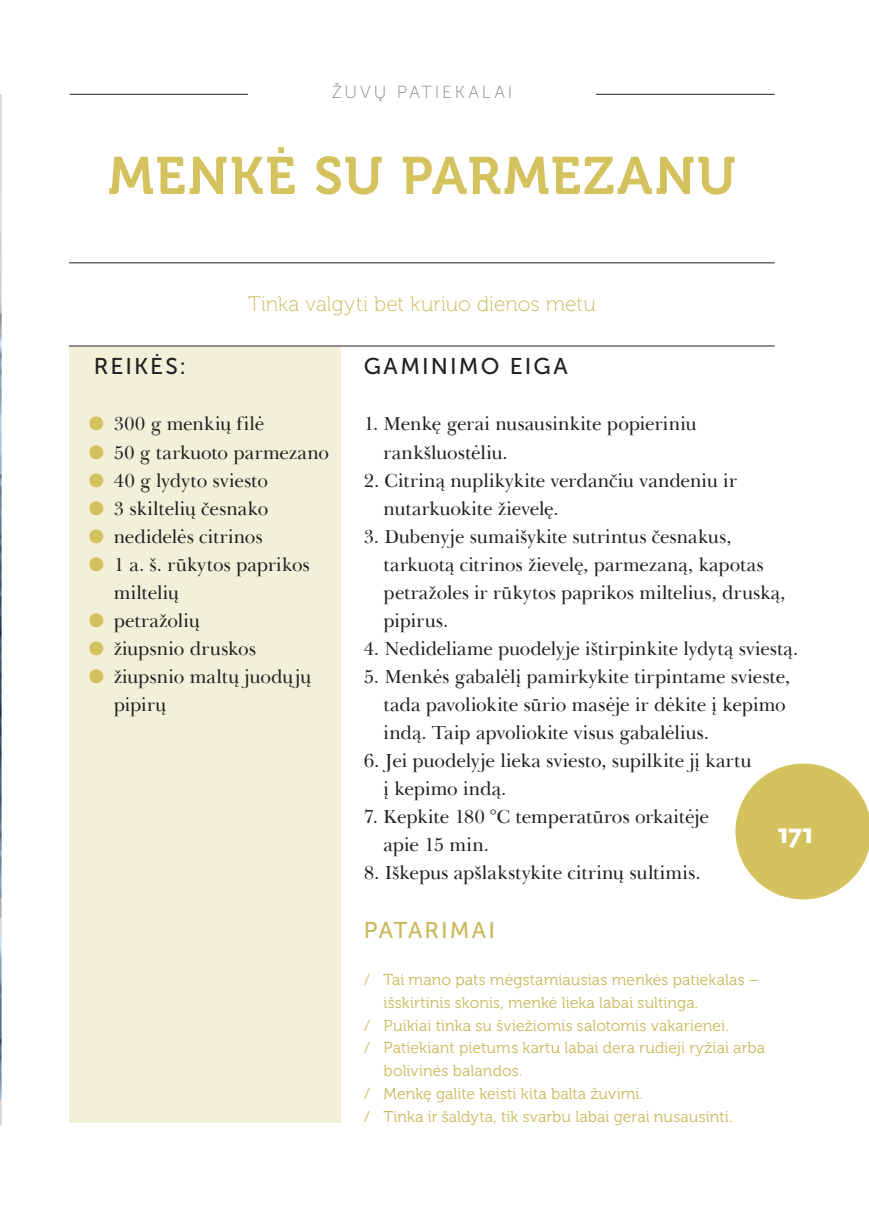
<style>
.page{position:relative;width:869px;height:1216px;background:#fff}
.page>*{position:absolute;margin:0;border:0;box-sizing:border-box;transform-origin:0 0}
.t1{font:52.5px "Museo 700";letter-spacing:.035em;color:#d3c25d}
.t2{font:700 26.25px "Fedra Sans Pro";color:#fff}
.t3{font:22.75px "Museo Sans 500";letter-spacing:.09em;color:#231f20}
.t4{font:22.75px "Museo Sans 500";letter-spacing:.09em;color:#c9b959}
.t5{font:21px "Museo 100";color:#c9b959}
.t6{font:19.25px/28px "Baskerville LT";letter-spacing:-.005em;color:#231f20}
.t7{font:17.5px "Museo Sans 100";letter-spacing:.165em;color:#808285}
.t8{font:15.75px "Museo 300";letter-spacing:.005em;color:#c9b959}
.s1{color:#d3c25d}
</style>
<div class="page">
<div style="left:69px;top:346px;width:271px;height:776px;background:#f3f0d9"></div>
<hr style="left:69px;top:94px;width:705px;height:1px;background:#231f20">
<hr style="left:69px;top:262px;width:705px;height:1px;background:#231f20">
<hr style="left:69px;top:345px;width:705px;height:1px;background:#231f20">
<svg style="left:735px;top:763px;width:133px;height:136px"></svg>
<div style="left:248px;top:85px;width:347px;height:19px;background:#fff"></div>
<img style="left:0;top:94px;width:1px;height:1029px">
<p class="t7" style="left:331px;top:83px;width:182px">ŽUVŲ PATIEKALAI</p>
<h1 class="t1" style="left:108px;top:147px;width:629px">MENKĖ SU PARMEZANU</h1>
<p class="t3" style="left:94px;top:354px;width:94px">REIKĖS:</p>
<p class="t5" style="left:248px;top:293px;width:349px">Tinka valgyti bet kuriuo dienos metu</p>
<p class="t3" style="left:363px;top:354px;width:205px">GAMINIMO EIGA</p>
<p class="t6" style="left:89px;top:410px;width:177px"><span class="s1">●</span> 300 g menkių filė</p>
<p class="t6" style="left:89px;top:438px;width:242px"><span class="s1">●</span> 50 g tarkuoto parmezano</p>
<p class="t6" style="left:89px;top:466px;width:181px"><span class="s1">●</span> 40 g lydyto sviesto</p>
<p class="t6" style="left:89px;top:494px;width:181px"><span class="s1">●</span> 3 skiltelių česnako</p>
<p class="t6" style="left:89px;top:522px;width:175px"><span class="s1">●</span> nedidelės citrinos</p>
<p class="t6" style="left:114px;top:550px;width:198px;text-indent:-25px"><span class="s1">●</span> 1 a. š. rūkytos paprikos miltelių</p>
<p class="t6" style="left:89px;top:606px;width:112px"><span class="s1">●</span> petražolių</p>
<p class="t6" style="left:89px;top:634px;width:169px"><span class="s1">●</span> žiupsnio druskos</p>
<p class="t6" style="left:114px;top:662px;width:199px;text-indent:-25px"><span class="s1">●</span> žiupsnio maltų juodųjų pipirų</p>
<p class="t6" style="left:383px;top:410px;width:314px;text-indent:-20px">1. Menkę gerai nusausinkite popieriniu rankšluostėliu.</p>
<p class="t6" style="left:383px;top:466px;width:355px;text-indent:-20px">2. Citriną nuplikykite verdančiu vandeniu ir nutarkuokite žievelę.</p>
<p class="t6" style="left:383px;top:522px;width:403px;text-indent:-20px">3. Dubenyje sumaišykite sutrintus česnakus, tarkuotą citrinos žievelę, parmezaną, kapotas petražoles ir rūkytos paprikos miltelius, druską, pipirus.</p>
<p class="t6" style="left:363px;top:634px;width:436px">4. Nedideliame puodelyje ištirpinkite lydytą sviestą.</p>
<p class="t6" style="left:383px;top:662px;width:408px;text-indent:-20px">5. Menkės gabalėlį pamirkykite tirpintame svieste, tada pavoliokite sūrio masėje ir dėkite į kepimo indą. Taip apvoliokite visus gabalėlius.</p>
<p class="t6" style="left:383px;top:746px;width:369px;text-indent:-20px">6. Jei puodelyje lieka sviesto, supilkite jį kartu į kepimo indą.</p>
<p class="t6" style="left:383px;top:802px;width:327px;text-indent:-20px">7. Kepkite 180 °C temperatūros orkaitėje apie 15 min.</p>
<p class="t6" style="left:363px;top:858px;width:338px">8. Iškepus apšlakstykite citrinų sultimis.</p>
<p class="t4" style="left:363px;top:917px;width:133px">PATARIMAI</p>
<p class="t8" style="left:363px;top:971px;width:397px">⁄ Tai mano pats mėgstamiausias menkės patiekalas –</p>
<p class="t8" style="left:383px;top:993px;width:316px">išskirtinis skonis, menkė lieka labai sultinga.</p>
<p class="t8" style="left:363px;top:1016px;width:366px">⁄ Puikiai tinka su šviežiomis salotomis vakarienei.</p>
<p class="t8" style="left:363px;top:1039px;width:402px">⁄ Patiekiant pietums kartu labai dera rudieji ryžiai arba</p>
<p class="t8" style="left:383px;top:1062px;width:140px">bolivinės balandos.</p>
<p class="t8" style="left:363px;top:1084px;width:281px">⁄ Menkę galite keisti kita balta žuvimi.</p>
<p class="t8" style="left:363px;top:1107px;width:370px">⁄ Tinka ir šaldyta, tik svarbu labai gerai nusausinti.</p>
<h2 class="t2" style="left:777px;top:817px;width:37px">171</h2>
</div>
